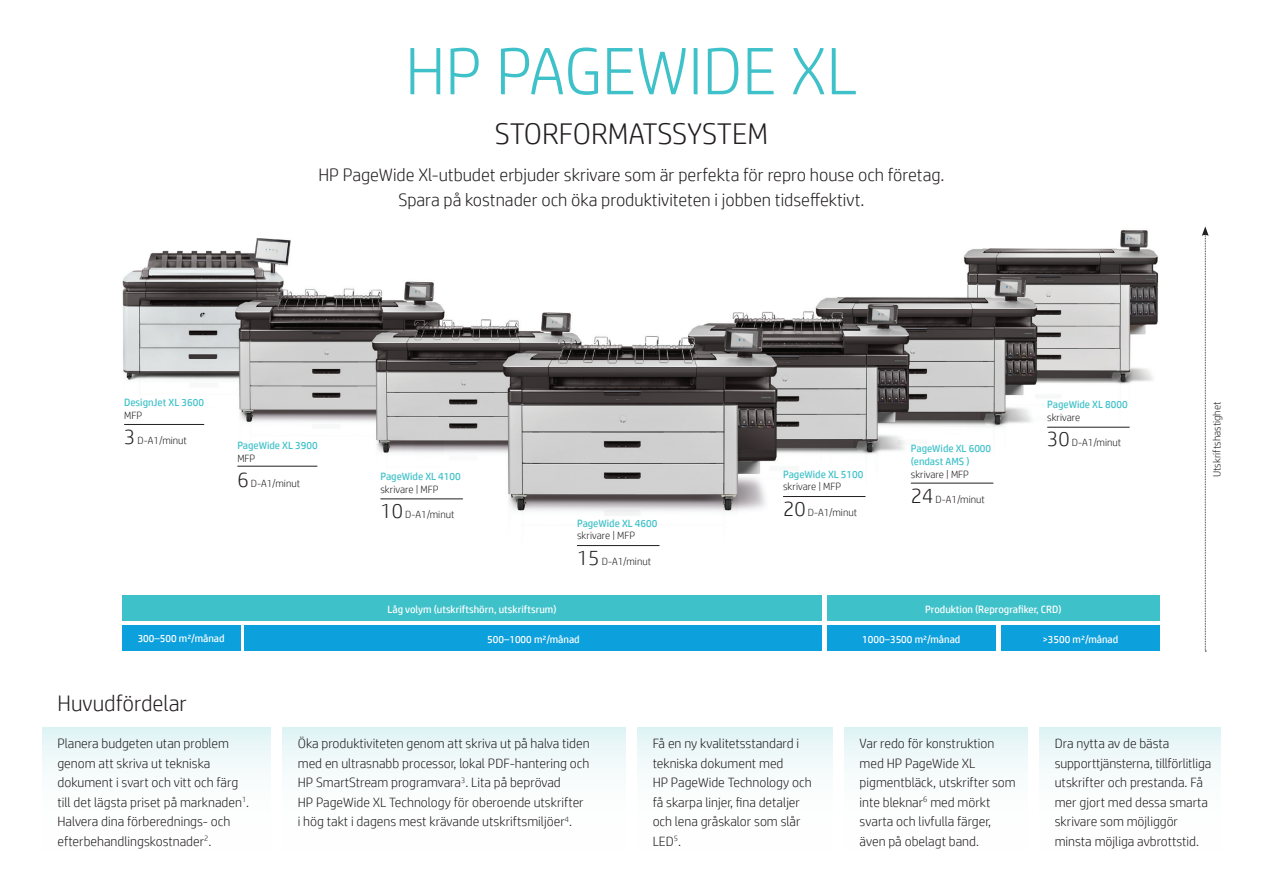
<style>
.page{position:relative;width:1263px;height:893px;background:#fff}
.page>*{position:absolute;margin:0;border:0;box-sizing:border-box;transform-origin:0 0}
.t1{font:300 66.75px "HP Simplified";color:#3fc1c9}
.t2{font:300 30px "HP Simplified";letter-spacing:-.01em;color:#231f20}
.t3{font:300 22.5px "HP Simplified";color:#231f20}
.t4{font:300 18px/25.5px "HP Simplified";color:#231f20;text-align:center}
.t5{font:300 13.5px/19.5px "HP Simplified";color:#231f20}
.t6{font:10.5px/12.6px "HP Simplified";color:#3fc1c9}
.t7{font:10.5px "HP Simplified";color:#fff}
.t8{font:300 10.5px "HP Simplified";color:#231f20}
.s1{font-size:21px}
.s2{font-weight:300;color:#231f20}
</style>
<div class="page">
<img style="left:42px;top:230px;width:1179px;height:539px">
<div style="left:43px;top:727px;width:227px;height:166px;background:linear-gradient(to bottom,#ebf7f8,#fff)"></div>
<div style="left:283px;top:727px;width:342px;height:166px;background:linear-gradient(to bottom,#ebf7f8,#fff)"></div>
<div style="left:638px;top:727px;width:194px;height:166px;background:linear-gradient(to bottom,#ebf7f8,#fff)"></div>
<div style="left:845px;top:727px;width:182px;height:166px;background:linear-gradient(to bottom,#ebf7f8,#fff)"></div>
<div style="left:1040px;top:727px;width:180px;height:166px;background:linear-gradient(to bottom,#ebf7f8,#fff)"></div>
<div style="left:122px;top:625px;width:118px;height:26px;background:#0ca0dd"></div>
<div style="left:122px;top:595px;width:700px;height:26px;background:#3fc1c9"></div>
<div style="left:245px;top:625px;width:577px;height:26px;background:#0ca0dd"></div>
<div style="left:827px;top:595px;width:333px;height:26px;background:#3fc1c9"></div>
<div style="left:827px;top:625px;width:168px;height:26px;background:#0ca0dd"></div>
<div style="left:1001px;top:625px;width:159px;height:26px;background:#0ca0dd"></div>
<hr style="left:237px;top:466px;width:80px;height:1px;background:#231f20">
<hr style="left:124px;top:424px;width:80px;height:1px;background:#231f20">
<hr style="left:380px;top:498px;width:83px;height:1px;background:#231f20">
<hr style="left:783px;top:496px;width:82px;height:1px;background:#231f20">
<hr style="left:1047px;top:427px;width:83px;height:1px;background:#231f20">
<hr style="left:911px;top:483px;width:82px;height:1px;background:#231f20">
<hr style="left:577px;top:545px;width:82px;height:1px;background:#231f20">
<svg style="left:1202px;top:226px;width:7px;height:426px"></svg>
<p class="t1" style="left:405px;top:27px;width:454px">HP PAGEWIDE XL</p>
<p class="t2" style="left:495px;top:114px;width:275px">STORFORMATSSYSTEM</p>
<p class="t4" style="left:318px;top:161px;width:628px">HP PageWide Xl-utbudet erbjuder skrivare som är perfekta för repro house och företag.<br>Spara på kostnader och öka produktiviteten i jobben tidseffektivt.</p>
<p class="t6" style="left:124px;top:396px;width:81px">DesignJet XL 3600</p>
<p class="t8" style="left:124px;top:408px;width:19px">MFP</p>
<p class="t8" style="left:124px;top:434px;width:64px"><span class="s1">3</span> D-A1/minut</p>
<p class="t6" style="left:237px;top:439px;width:82px">PageWide XL 3900</p>
<p class="t8" style="left:237px;top:451px;width:19px">MFP</p>
<p class="t8" style="left:237px;top:476px;width:64px"><span class="s1">6</span> D-A1/minut</p>
<p class="t6" style="left:380px;top:470px;width:82px">PageWide XL 4100 <span class="s2">skrivare | MFP</span></p>
<p class="t8" style="left:380px;top:507px;width:76px"><span class="s1">10</span> D-A1/minut</p>
<p class="t7" style="left:387px;top:602px;width:171px">Låg volym (utskriftshörn, utskriftsrum)</p>
<p class="t6" style="left:577px;top:517px;width:82px">PageWide XL 4600 <span class="s2">skrivare | MFP</span></p>
<p class="t8" style="left:577px;top:554px;width:76px"><span class="s1">15</span> D-A1/minut</p>
<p class="t6" style="left:783px;top:468px;width:82px">PageWide XL 5100 <span class="s2">skrivare | MFP</span></p>
<p class="t8" style="left:783px;top:505px;width:76px"><span class="s1">20</span> D-A1/minut</p>
<p class="t6" style="left:911px;top:442px;width:82px">PageWide XL 6000 (endast AMS ) <span class="s2">skrivare | MFP</span></p>
<p class="t8" style="left:911px;top:492px;width:76px"><span class="s1">24</span> D-A1/minut</p>
<p class="t6" style="left:1047px;top:398px;width:82px">PageWide XL 8000 <span class="s2">skrivare</span></p>
<p class="t8" style="left:1047px;top:436px;width:76px"><span class="s1">30</span> D-A1/minut</p>
<p class="t7" style="left:925px;top:602px;width:138px">Produktion (Reprografiker, CRD)</p>
<p class="t7" style="left:138px;top:631px;width:88px">300–500 m²/månad</p>
<p class="t7" style="left:487px;top:632px;width:94px">500–1000 m²/månad</p>
<p class="t3" style="left:58px;top:689px;width:131px">Huvudfördelar</p>
<p class="t7" style="left:862px;top:632px;width:100px">1000–3500 m²/månad</p>
<p class="t7" style="left:1042px;top:632px;width:77px">&gt;3500 m²/månad</p>
<p class="t8" style="left:1210px;top:477px;width:77px;rotate:-90deg">Utskriftshastighet</p>
<p class="t5" style="left:58px;top:733px;width:193px">Planera budgeten utan problem genom att skriva ut tekniska dokument i svart och vitt och färg till det lägsta priset på marknaden<sup>1</sup>.<br>Halvera dina förberednings- och efterbehandlingskostnader<sup>2</sup>.</p>
<p class="t5" style="left:298px;top:733px;width:293px">Öka produktiviteten genom att skriva ut på halva tiden med en ultrasnabb processor, lokal PDF-hantering och HP SmartStream programvara<sup>3</sup>. Lita på beprövad<br>HP PageWide XL Technology för oberoende utskrifter i hög takt i dagens mest krävande utskriftsmiljöer<sup>4</sup>.</p>
<p class="t5" style="left:653px;top:733px;width:161px">Få en ny kvalitetsstandard i tekniska dokument med<br>HP PageWide Technology och få skarpa linjer, fina detaljer och lena gråskalor som slår<br>LED<sup>5</sup>.</p>
<p class="t5" style="left:860px;top:733px;width:158px">Var redo för konstruktion med HP PageWide XL pigmentbläck, utskrifter som inte bleknar<sup>6</sup> med mörkt svarta och livfulla färger, även på obelagt band.</p>
<p class="t5" style="left:1055px;top:733px;width:158px">Dra nytta av de bästa supporttjänsterna, tillförlitliga utskrifter och prestanda. Få mer gjort med dessa smarta skrivare som möjliggör minsta möjliga avbrottstid.</p>
</div>
